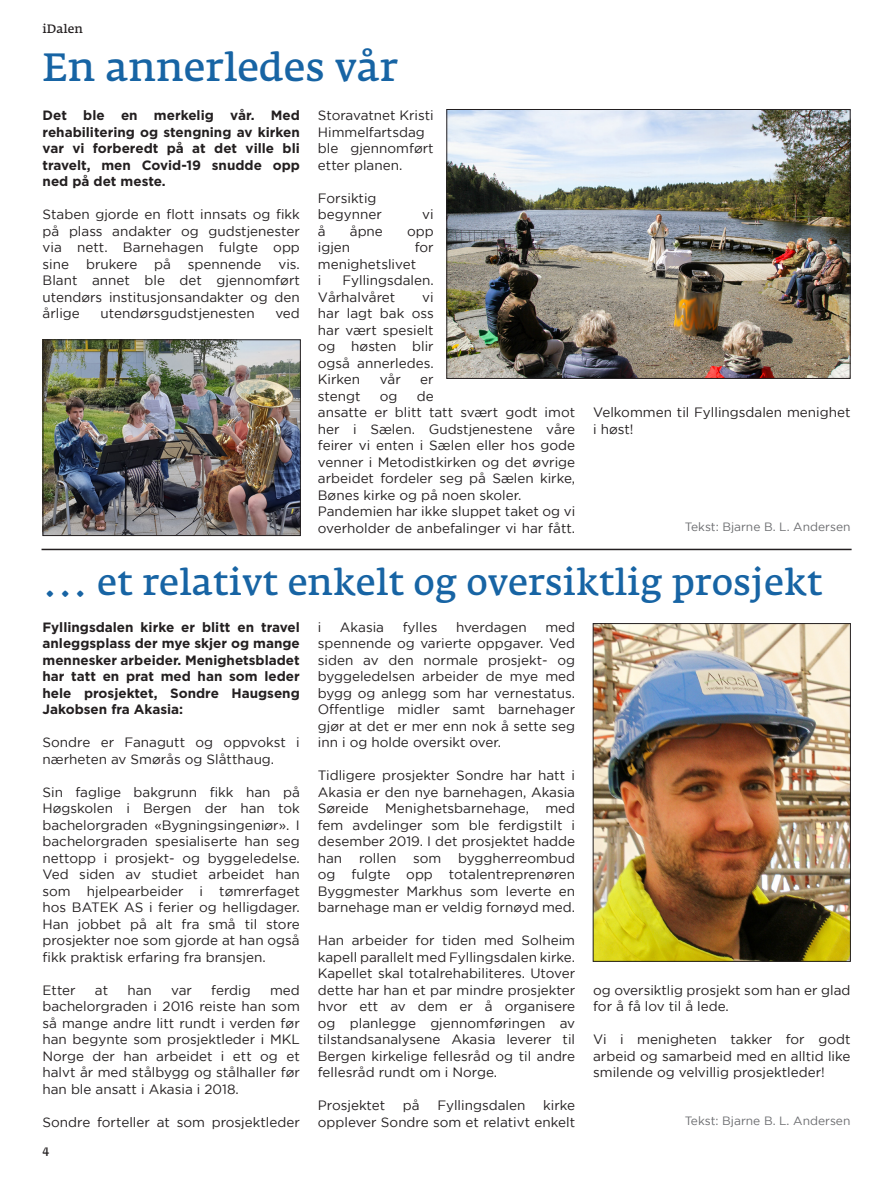
<style>
.page{position:relative;width:893px;height:1191px;background:#fff}
.page>*{position:absolute;margin:0;border:0;box-sizing:border-box;transform-origin:0 0}
.Overskrift{font:39px "Fedra Serif A Pro";color:#1764a4}
.Overskrift-2{font:36px "Fedra Serif A Pro";color:#1764a4}
.t1{font:13.5px/16.5px "Gotham";color:#231f20;text-align:justify}
.t2{font:700 13.5px/16.5px "Gotham";color:#231f20;text-align:justify}
.Tekst_og_foto{font:12px "Gotham";color:#6c6d70}
.t3{font:12px "Fedra Serif A Pro";color:#231f20}
</style>
<div class="page">
<hr style="left:42px;top:549px;width:810px;height:1px;background:#231f20">
<img style="left:448px;top:111px;width:400px;height:266px">
<div style="left:446px;top:109px;width:404px;height:270px;border:1px solid #231f20"></div>
<img style="left:45px;top:341px;width:254px;height:193px">
<div style="left:43px;top:339px;width:258px;height:197px;border:1px solid #231f20"></div>
<img style="left:595px;top:625px;width:254px;height:334px">
<div style="left:593px;top:623px;width:258px;height:338px;border:1px solid #231f20"></div>
<p class="t3" style="left:43px;top:22px;width:42px">iDalen</p>
<p class="Overskrift" style="left:43px;top:43px;width:357px">En annerledes vår</p>
<p class="t2" style="left:43px;top:107px;width:259px">Det ble en merkelig vår. Med rehabilitering og stengning av kirken var vi forberedt på at det ville bli travelt, men Covid-19 snudde opp ned på det meste.</p>
<p class="t1" style="left:43px;top:206px;width:259px">Staben gjorde en flott innsats og fikk på plass andakter og gudstjenester via nett. Barnehagen fulgte opp sine</p>
<p class="t1" style="left:318px;top:107px;width:117px;text-align:left">Storavatnet Kristi<br>Himmelfartsdag ble gjennomført etter planen.</p>
<p class="t1" style="left:318px;top:189px;width:65px">Forsiktig begynner</p>
<p class="t1" style="left:422px;top:206px;width:13px">vi</p>
<p class="t1" style="left:318px;top:222px;width:9px">å</p>
<p class="t1" style="left:350px;top:222px;width:35px">åpne</p>
<p class="t1" style="left:407px;top:222px;width:28px">opp</p>
<p class="t1" style="left:318px;top:239px;width:34px">igjen</p>
<p class="t1" style="left:318px;top:239px;width:117px;text-align:left;text-indent:97px">for menighetslivet<br>i</p>
<p class="t1" style="left:86px;top:255px;width:53px">brukere</p>
<p class="t1" style="left:154px;top:255px;width:18px">på</p>
<p class="t1" style="left:188px;top:255px;width:75px">spennende</p>
<p class="t1" style="left:43px;top:255px;width:259px;text-indent:236px">vis.<br>Blant annet ble det gjennomført utendørs institusjonsandakter og den årlige</p>
<p class="t1" style="left:318px;top:272px;width:117px;text-indent:25px">Fyllingsdalen.<br>Vårhalvåret</p>
<p class="t1" style="left:318px;top:288px;width:117px;text-indent:104px">vi har lagt bak oss har vært spesielt og høsten blir også annerledes.<br>Kirken</p>
<p class="t1" style="left:101px;top:305px;width:156px">utendørsgudstjenesten</p>
<p class="t1" style="left:275px;top:305px;width:26px">ved</p>
<p class="t1" style="left:380px;top:371px;width:23px">vår</p>
<p class="t1" style="left:420px;top:371px;width:15px">er</p>
<p class="t1" style="left:318px;top:387px;width:259px;text-align:left;text-indent:99px">de<br>ansatte er blitt tatt svært godt imot her i Sælen. Gudstjenestene våre feirer vi enten i Sælen eller hos gode venner i Metodistkirken og det øvrige arbeidet fordeler seg på Sælen kirke,<br>Bønes kirke og på noen skoler.</p>
<p class="t1" style="left:318px;top:503px;width:259px">Pandemien har ikke sluppet taket og vi overholder de anbefalinger vi har fått.</p>
<p class="t1" style="left:318px;top:387px;width:44px">stengt</p>
<p class="t1" style="left:380px;top:387px;width:19px">og</p>
<p class="t1" style="left:593px;top:404px;width:259px">Velkommen til Fyllingsdalen menighet i høst!</p>
<p class="Tekst_og_foto" style="left:685px;top:520px;width:167px">Tekst: Bjarne B. L. Andersen</p>
<p class="Overskrift-2" style="left:43px;top:559px;width:782px">... et relativt enkelt og oversiktlig prosjekt</p>
<p class="t2" style="left:43px;top:618px;width:259px">Fyllingsdalen kirke er blitt en travel anleggsplass der mye skjer og mange mennesker arbeider. Menighetsbladet har tatt en prat med han som leder hele prosjektet, Sondre Haugseng Jakobsen fra Akasia:</p>
<p class="t1" style="left:43px;top:734px;width:259px">Sondre er Fanagutt og oppvokst i nærheten av Smørås og Slåtthaug.</p>
<p class="t1" style="left:43px;top:783px;width:259px">Sin faglige bakgrunn fikk han på Høgskolen i Bergen der han tok bachelorgraden «Bygningsingeniør». I bachelorgraden spesialiserte han seg nettopp i prosjekt- og byggeledelse.<br>Ved siden av studiet arbeidet han som hjelpearbeider i tømrerfaget hos BATEK AS i ferier og helligdager.<br>Han jobbet på alt fra små til store prosjekter noe som gjorde at han også fikk praktisk erfaring fra bransjen.</p>
<p class="t1" style="left:43px;top:981px;width:35px">Etter</p>
<p class="t1" style="left:95px;top:981px;width:15px">at</p>
<p class="t1" style="left:127px;top:981px;width:26px">han</p>
<p class="t1" style="left:171px;top:981px;width:22px">var</p>
<p class="t1" style="left:211px;top:981px;width:41px">ferdig</p>
<p class="t1" style="left:318px;top:618px;width:5px">i</p>
<p class="t1" style="left:340px;top:618px;width:46px">Akasia</p>
<p class="t1" style="left:403px;top:618px;width:36px">fylles</p>
<p class="t1" style="left:456px;top:618px;width:72px">hverdagen</p>
<p class="t1" style="left:318px;top:618px;width:259px;text-indent:228px">med spennende og varierte oppgaver. Ved siden av den normale prosjekt- og byggeledelsen arbeider de mye med bygg og anlegg som har vernestatus.<br>Offentlige midler samt barnehager gjør at det er mer enn nok å sette seg inn i og holde oversikt over.</p>
<p class="t1" style="left:318px;top:767px;width:259px">Tidligere prosjekter Sondre har hatt i Akasia er den nye barnehagen, Akasia Søreide Menighetsbarnehage, med fem avdelinger som ble ferdigstilt i desember 2019. I det prosjektet hadde han rollen som byggherreombud og fulgte opp totalentreprenøren Byggmester Markhus som leverte en barnehage man er veldig fornøyd med.</p>
<p class="t1" style="left:318px;top:932px;width:259px">Han arbeider for tiden med Solheim kapell parallelt med Fyllingsdalen kirke.<br>Kapellet skal totalrehabiliteres. Utover dette har han et par mindre prosjekter hvor ett av dem er å organisere og planlegge gjennomføringen av tilstandsanalysene Akasia leverer til Bergen kirkelige fellesråd og til andre fellesråd rundt om i Norge.</p>
<p class="t1" style="left:318px;top:1097px;width:69px">Prosjektet</p>
<p class="t1" style="left:403px;top:1097px;width:18px">på</p>
<p class="t1" style="left:437px;top:1097px;width:89px">Fyllingsdalen</p>
<p class="t1" style="left:43px;top:981px;width:259px;text-indent:228px">med bachelorgraden i 2016 reiste han som så mange andre litt rundt i verden før han begynte som prosjektleder i MKL Norge der han arbeidet i ett og et halvt år med stålbygg og stålhaller før han ble ansatt i Akasia i 2018.</p>
<p class="t1" style="left:43px;top:1113px;width:259px">Sondre forteller at som prosjektleder</p>
<p class="t1" style="left:593px;top:981px;width:259px">og oversiktlig prosjekt som han er glad for å få lov til å lede.</p>
<p class="t1" style="left:593px;top:1031px;width:259px">Vi i menigheten takker for godt arbeid og samarbeid med en alltid like smilende og velvillig prosjektleder!</p>
<p class="Tekst_og_foto" style="left:685px;top:1114px;width:167px">Tekst: Bjarne B. L. Andersen</p>
<p class="t1" style="left:318px;top:1097px;width:259px;text-align:right">kirke<br>opplever Sondre som et relativt enkelt</p>
<p class="t3" style="left:43px;top:1142px;width:8px">4</p>
</div>
